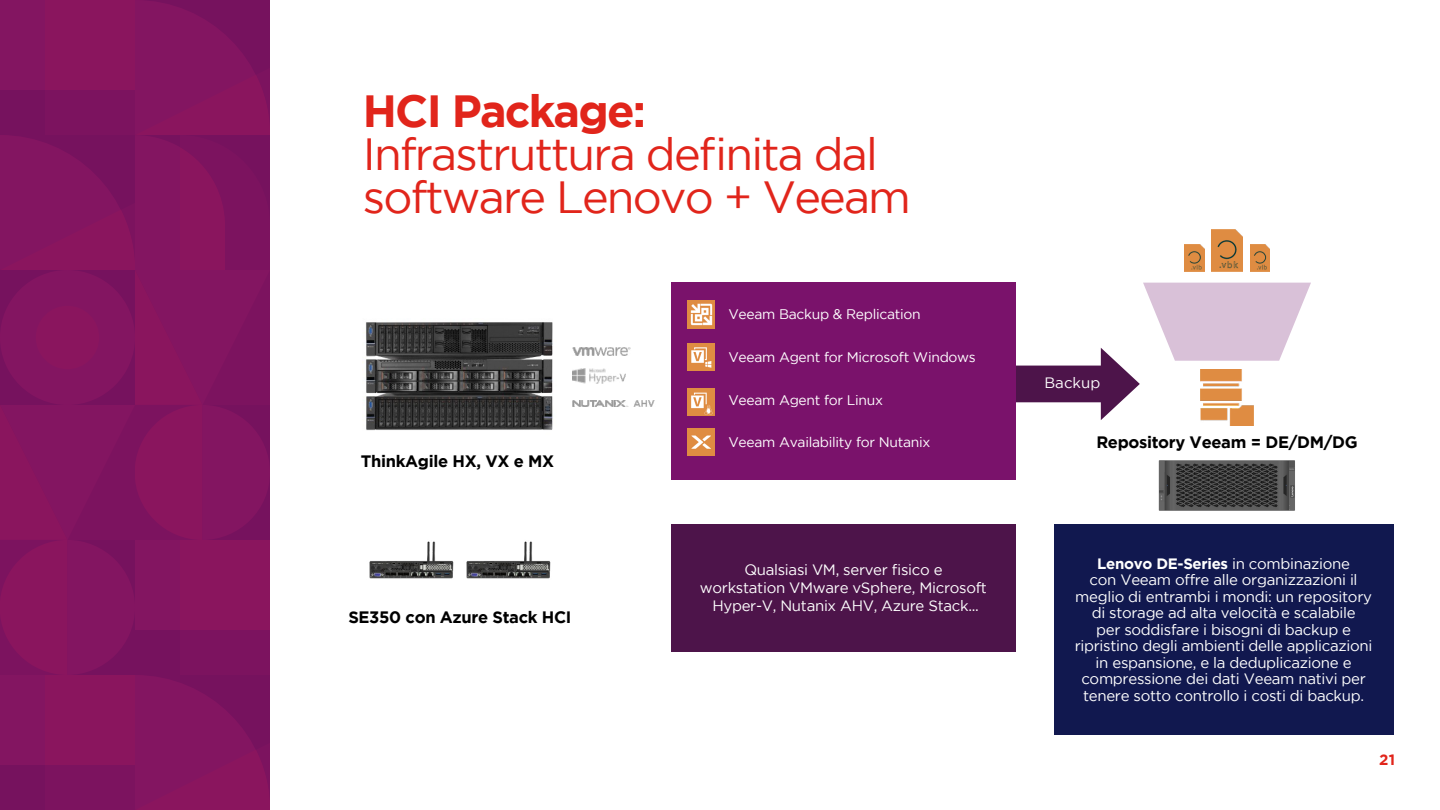
<style>
.page{position:relative;width:1440px;height:810px;background:#fff}
.page>*{position:absolute;margin:0;border:0;box-sizing:border-box;transform-origin:0 0}
.t1{font:45px/42.8px "Gotham";letter-spacing:-.04em;color:#e1251b}
.t2{font:700 45px "Gotham";letter-spacing:-.04em;color:#e1251b}
.t3{font:700 16.5px "Gotham";letter-spacing:-.02em;color:#000}
.t4{font:15px/16.5px "Gotham";letter-spacing:-.02em;color:#fff;text-align:center}
.t5{font:700 15px "Gotham";color:#e1251b}
.t6{font:13.88px "Gotham";letter-spacing:-.02em;color:#fff}
.s1{font-weight:700}
</style>
<div class="page">
<div style="left:1016px;top:366px;width:95px;height:36px;background:#4d144a"></div>
<img style="left:365px;top:322px;width:188px;height:109px">
<img style="left:369px;top:541px;width:182px;height:38px">
<div style="left:671px;top:282px;width:345px;height:198px;background:#7a126b"></div>
<img style="left:572px;top:347px;width:59px;height:8px">
<img style="left:573px;top:368px;width:52px;height:15px">
<img style="left:572px;top:400px;width:83px;height:7px">
<div style="left:671px;top:524px;width:345px;height:128px;background:#4d144a"></div>
<div style="left:1054px;top:524px;width:340px;height:211px;background:#11184f"></div>
<svg style="left:1101px;top:283px;width:210px;height:137px"></svg>
<img style="left:1212px;top:229px;width:31px;height:43px">
<img style="left:1184px;top:244px;width:20px;height:27px">
<img style="left:1250px;top:244px;width:20px;height:28px">
<img style="left:1201px;top:370px;width:53px;height:56px">
<img style="left:687px;top:301px;width:28px;height:27px">
<img style="left:688px;top:344px;width:27px;height:27px">
<img style="left:688px;top:388px;width:27px;height:27px">
<img style="left:688px;top:428px;width:27px;height:27px">
<img style="left:1158px;top:460px;width:137px;height:51px">
<div style="left:0;top:0;width:270px;height:810px;background:linear-gradient(to right,#841560,#81145f)"></div>
<h1 class="t2" style="left:363px;top:85px;width:285px">HCI Package:</h1>
<h1 class="t1" style="left:363px;top:132px;width:550px">Infrastruttura definita dal software Lenovo + Veeam</h1>
<p class="t3" style="left:361px;top:452px;width:195px">ThinkAgile HX, VX e MX</p>
<p class="t3" style="left:348px;top:607px;width:225px">SE350 con Azure Stack HCI</p>
<p class="t6" style="left:728px;top:307px;width:194px">Veeam Backup &amp; Replication</p>
<p class="t6" style="left:728px;top:349px;width:249px">Veeam Agent for Microsoft Windows</p>
<p class="t6" style="left:728px;top:392px;width:156px">Veeam Agent for Linux</p>
<p class="t6" style="left:728px;top:435px;width:203px">Veeam Availability for Nutanix</p>
<p class="t3" style="left:1096px;top:433px;width:263px">Repository Veeam = DE/DM/DG</p>
<p class="t4" style="left:1044px;top:374px;width:57px">Backup</p>
<p class="t4" style="left:700px;top:561px;width:289px;line-height:18px">Qualsiasi VM, server fisico e workstation VMware vSphere, Microsoft<br>Hyper-V, Nutanix AHV, Azure Stack...</p>
<p class="t4" style="left:1075px;top:555px;width:299px"><span class="s1">Lenovo DE-Series</span> in combinazione<br>con Veeam offre alle organizzazioni il meglio di entrambi i mondi: un repository di storage ad alta velocità e scalabile<br>per soddisfare i bisogni di backup e ripristino degli ambienti delle applicazioni in espansione, e la deduplicazione e compressione dei dati Veeam nativi per tenere sotto controllo i costi di backup.</p>
<p class="t5" style="left:1379px;top:751px;width:17px">21</p>
</div>
